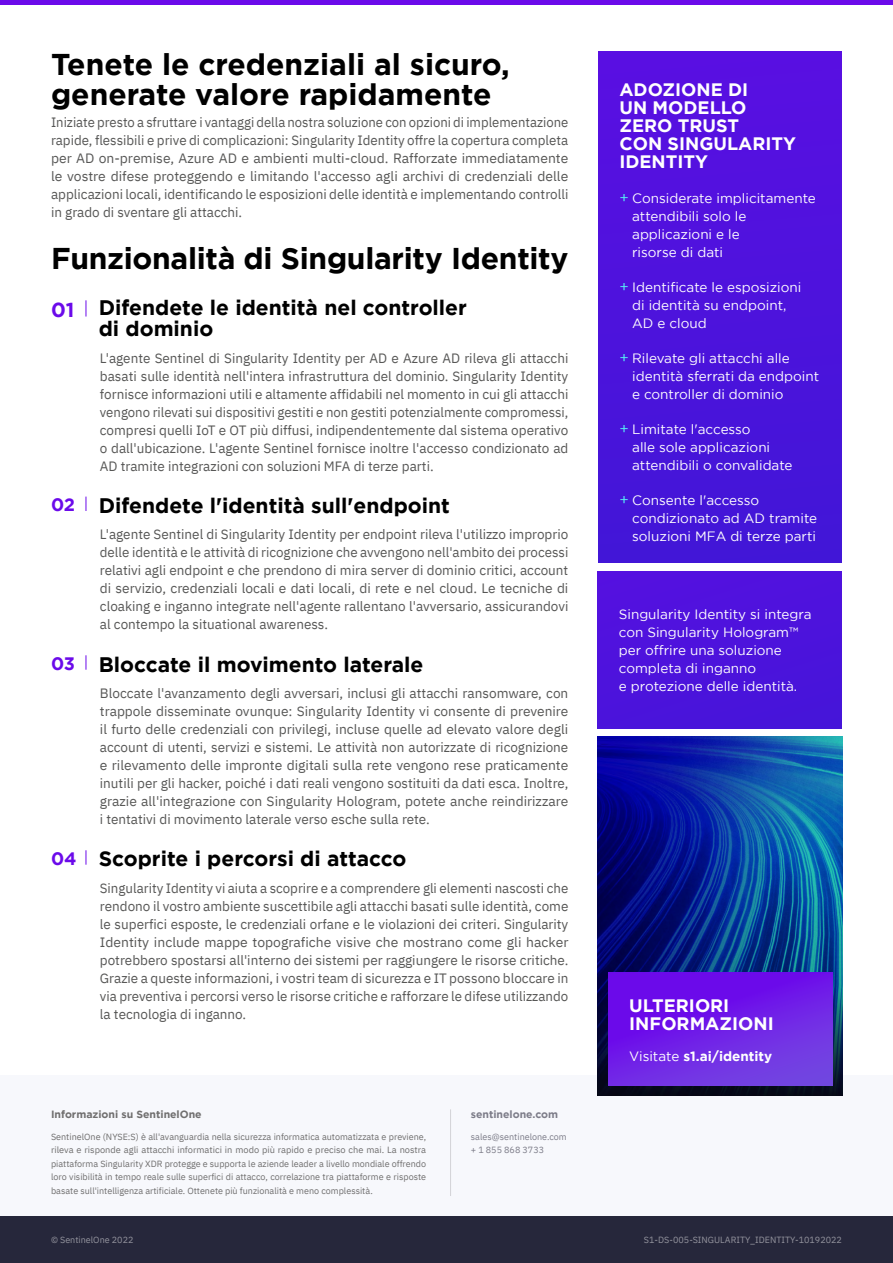
<style>
.page{position:relative;width:893px;height:1263px;background:#fff}
.page>*{position:absolute;margin:0;border:0;box-sizing:border-box;transform-origin:0 0}
.t1{font:700 30px/30px "Gotham";letter-spacing:-.01em;color:#000}
.t2{font:700 21px/21px "Gotham";color:#000}
.H3_number{font:700 20.25px "Gotham";color:#6b0aea}
.Sidebar_Header_12pt{font:700 18px/18px "Gotham";color:#fff}
.Callout_Header_1{font:700 18px/18px "Gotham";color:#fff}
.H3_number-2{font:700 18px "Gotham";color:#6b0aea}
.P_Ident{font:13.5px/18px "IBM Plex Sans";color:#575756;text-align:justify}
.White_Callout_P{font:13.5px/18px "Gotham";color:#fff}
.Sidebar_White_P{font:700 13.5px "Gotham";color:#fff}
.About_H{font:700 10.5px "Gotham";color:#706f6f}
.t3{font:700 10.5px "Gotham";color:#7d7d89}
.About_P{font:9px/13.5px "IBM Plex Sans";color:#706f6f;text-align:justify}
.t4{font:9px "IBM Plex Sans";color:#93939d}
.t5{font:9px "IBM Plex Sans";color:#7d7d89}
.s1{font-size:15px;color:#56eef4}
.s2{font-weight:400}
</style>
<div class="page">
<div style="left:0;top:1076px;width:893px;height:187px;background:#f7f8fc"></div>
<div style="left:0;top:1216px;width:893px;height:47px;background:#26273b"></div>
<hr style="left:0;top:0;width:893px;height:4px;background:#6b0aea">
<hr style="left:450px;top:1109px;width:1px;height:87px;background:#d4d4d8">
<svg style="left:598px;top:737px;width:244px;height:358px;background:#08338f"></svg>
<svg style="left:608px;top:972px;width:225px;height:113px;background:#6e1fe7"></svg>
<div style="left:598px;top:51px;width:244px;height:511px;background:#4d13dc"></div>
<div style="left:598px;top:571px;width:244px;height:157px;background:#4d13dc"></div>
<svg style="left:86px;top:300px;width:1px;height:17px"></svg>
<svg style="left:86px;top:497px;width:1px;height:14px"></svg>
<svg style="left:86px;top:655px;width:1px;height:15px"></svg>
<svg style="left:86px;top:850px;width:1px;height:15px"></svg>
<h2 class="t1" style="left:51px;top:49px;width:460px">Tenete le credenziali al sicuro, generate valore rapidamente</h2>
<p class="P_Ident" style="left:51px;top:112px;width:519px">Iniziate presto a sfruttare i vantaggi della nostra soluzione con opzioni di implementazione rapide, flessibili e prive di complicazioni: Singularity Identity offre la copertura completa per AD on-premise, Azure AD e ambienti multi-cloud. Rafforzate immediatamente le vostre difese proteggendo e limitando l'accesso agli archivi di credenziali delle applicazioni locali, identificando le esposizioni delle identità e implementando controlli in grado di sventare gli attacchi.</p>
<h2 class="t1" style="left:51px;top:243px;width:519px">Funzionalità di Singularity Identity</h2>
<p class="H3_number" style="left:51px;top:296px;width:25px">01</p>
<h3 class="t2" style="left:99px;top:297px;width:370px">Difendete le identità nel controller di dominio</h3>
<p class="P_Ident" style="left:100px;top:348px;width:470px">L'agente Sentinel di Singularity Identity per AD e Azure AD rileva gli attacchi basati sulle identità nell'intera infrastruttura del dominio. Singularity Identity fornisce informazioni utili e altamente affidabili nel momento in cui gli attacchi vengono rilevati sui dispositivi gestiti e non gestiti potenzialmente compromessi, compresi quelli IoT e OT più diffusi, indipendentemente dal sistema operativo o dall'ubicazione. L'agente Sentinel fornisce inoltre l'accesso condizionato ad AD tramite integrazioni con soluzioni MFA di terze parti.</p>
<p class="H3_number-2" style="left:51px;top:493px;width:26px">02</p>
<h3 class="t2" style="left:99px;top:495px;width:353px">Difendete l'identità sull'endpoint</h3>
<p class="P_Ident" style="left:100px;top:524px;width:470px">L'agente Sentinel di Singularity Identity per endpoint rileva l'utilizzo improprio delle identità e le attività di ricognizione che avvengono nell'ambito dei processi relativi agli endpoint e che prendono di mira server di dominio critici, account di servizio, credenziali locali e dati locali, di rete e nel cloud. Le tecniche di cloaking e inganno integrate nell'agente rallentano l'avversario, assicurandovi al contempo la situational awareness.</p>
<p class="H3_number-2" style="left:51px;top:651px;width:26px">03</p>
<h3 class="t2" style="left:99px;top:654px;width:326px">Bloccate il movimento laterale</h3>
<p class="P_Ident" style="left:100px;top:683px;width:470px">Bloccate l'avanzamento degli avversari, inclusi gli attacchi ransomware, con trappole disseminate ovunque: Singularity Identity vi consente di prevenire il furto delle credenziali con privilegi, incluse quelle ad elevato valore degli account di utenti, servizi e sistemi. Le attività non autorizzate di ricognizione e rilevamento delle impronte digitali sulla rete vengono rese praticamente inutili per gli hacker, poiché i dati reali vengono sostituiti da dati esca. Inoltre, grazie all'integrazione con Singularity Hologram, potete anche reindirizzare i tentativi di movimento laterale verso esche sulla rete.</p>
<p class="H3_number-2" style="left:51px;top:846px;width:27px">04</p>
<h3 class="t2" style="left:99px;top:848px;width:309px">Scoprite i percorsi di attacco</h3>
<p class="P_Ident" style="left:100px;top:878px;width:470px">Singularity Identity vi aiuta a scoprire e a comprendere gli elementi nascosti che rendono il vostro ambiente suscettibile agli attacchi basati sulle identità, come le superfici esposte, le credenziali orfane e le violazioni dei criteri. Singularity Identity include mappe topografiche visive che mostrano come gli hacker potrebbero spostarsi all'interno dei sistemi per raggiungere le risorse critiche.<br>Grazie a queste informazioni, i vostri team di sicurezza e IT possono bloccare in via preventiva i percorsi verso le risorse critiche e rafforzare le difese utilizzando la tecnologia di inganno.</p>
<p class="About_H" style="left:51px;top:1107px;width:152px">Informazioni su SentinelOne</p>
<p class="About_P" style="left:51px;top:1129px;width:377px">SentinelOne (NYSE:S) è all'avanguardia nella sicurezza informatica automatizzata e previene, rileva e risponde agli attacchi informatici in modo più rapido e preciso che mai. La nostra piattaforma Singularity XDR protegge e supporta le aziende leader a livello mondiale offrendo loro visibilità in tempo reale sulle superfici di attacco, correlazione tra piattaforme e risposte basate sull'intelligenza artificiale. Ottenete più funzionalità e meno complessità.</p>
<p class="t3" style="left:471px;top:1107px;width:89px">sentinelone.com</p>
<p class="t5" style="left:471px;top:1130px;width:97px">sales@sentinelone.com</p>
<p class="t5" style="left:471px;top:1143px;width:75px">+ 1 855 868 3733</p>
<p class="Sidebar_Header_12pt" style="left:619px;top:81px;width:178px">ADOZIONE DI<br>UN MODELLO<br>ZERO TRUST<br>CON SINGULARITY<br>IDENTITY</p>
<p class="White_Callout_P" style="left:632px;top:189px;width:185px;text-indent:-13px"><span class="s1">+</span> Considerate implicitamente attendibili solo le applicazioni e le<br>risorse di dati</p>
<p class="White_Callout_P" style="left:632px;top:278px;width:171px;text-indent:-13px"><span class="s1">+</span> Identificate le esposizioni di identità su endpoint,<br>AD e cloud</p>
<p class="White_Callout_P" style="left:632px;top:349px;width:188px;text-indent:-13px"><span class="s1">+</span> Rilevate gli attacchi alle identità sferrati da endpoint e controller di dominio</p>
<p class="White_Callout_P" style="left:632px;top:420px;width:162px;text-indent:-13px"><span class="s1">+</span> Limitate l'accesso<br>alle sole applicazioni attendibili o convalidate</p>
<p class="White_Callout_P" style="left:632px;top:491px;width:187px;text-indent:-13px"><span class="s1">+</span> Consente l'accesso condizionato ad AD tramite soluzioni MFA di terze parti</p>
<p class="White_Callout_P" style="left:619px;top:605px;width:194px">Singularity Identity si integra con Singularity Hologram™ per offrire una soluzione completa di inganno<br>e protezione delle identità.</p>
<p class="Callout_Header_1" style="left:629px;top:996px;width:146px">ULTERIORI<br>INFORMAZIONI</p>
<p class="Sidebar_White_P" style="left:629px;top:1047px;width:144px"><span class="s2">Visitate</span> s1.ai/identity</p>
<p class="t4" style="left:51px;top:1233px;width:84px">© SentinelOne 2022</p>
<p class="t4" style="left:644px;top:1233px;width:199px">S1-DS-005-SINGULARITY_IDENTITY-10192022</p>
</div>
